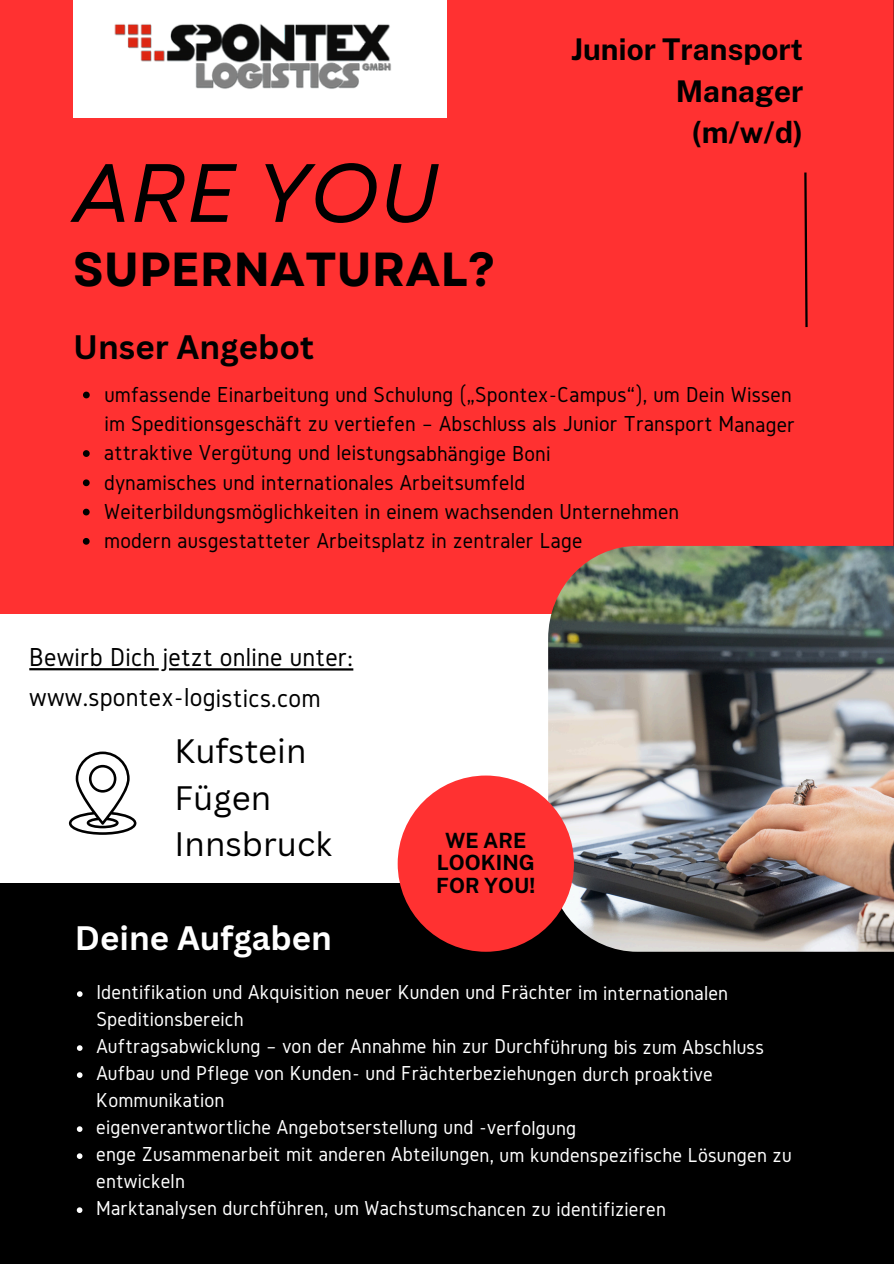
<style>
.page{position:relative;width:894px;height:1264px;background:#fff}
.page>*{position:absolute;margin:0;border:0;box-sizing:border-box;transform-origin:0 0}
.t1{font:italic 82.5px "Garet";color:#000}
.t2{font:700 47.7px "Garet";color:#000}
.t3{font:33px/46.2px "Canva Sans";color:#000}
.t4{font:700 33px "Canva Sans";color:#fff}
.t5{font:700 33px "Canva Sans";color:#000}
.t6{font:700 29.85px/41.7px "Public Sans";color:#000;text-align:right}
.t7{font:27px/40.5px "Gidole";letter-spacing:.01em;color:#000}
.t8{font:22.5px/29.2px "Gidole";letter-spacing:.01em;color:#000}
.t9{font:21px/26.8px "Gidole";letter-spacing:.01em;color:#fff}
.t10{font:700 21px/22.5px "Public Sans";color:#000;text-align:center}
.s1{font-weight:400;color:#000}
</style>
<div class="page">
<div style="left:0;top:0;width:893px;height:1263px;background:#000"></div>
<div style="left:0;top:0;width:893px;height:615px;background:#ff3131"></div>
<svg style="left:802px;top:170px;width:6px;height:159px"></svg>
<div style="left:0;top:615px;width:893px;height:267px;background:#fff"></div>
<img style="left:548px;top:546px;width:345px;height:405px">
<div style="left:397px;top:775px;width:176px;height:176px;background:#ff3131;border-radius:50%"></div>
<div style="left:73px;top:0;width:373px;height:117px;background:#fff"></div>
<img style="left:114px;top:23px;width:277px;height:66px">
<svg style="left:69px;top:751px;width:67px;height:83px"></svg>
<svg style="left:83px;top:391px;width:7px;height:7px"></svg>
<svg style="left:83px;top:450px;width:7px;height:7px"></svg>
<svg style="left:83px;top:479px;width:7px;height:7px"></svg>
<svg style="left:83px;top:508px;width:7px;height:7px"></svg>
<svg style="left:83px;top:538px;width:7px;height:6px"></svg>
<svg style="left:77px;top:991px;width:6px;height:5px"></svg>
<svg style="left:77px;top:1045px;width:5px;height:5px"></svg>
<svg style="left:77px;top:1072px;width:5px;height:5px"></svg>
<svg style="left:77px;top:1126px;width:5px;height:5px"></svg>
<svg style="left:77px;top:1153px;width:5px;height:5px"></svg>
<svg style="left:77px;top:1207px;width:5px;height:5px"></svg>
<hr style="left:29px;top:668px;width:324px;height:2px;background:#000">
<h3 class="t1" style="left:73px;top:134px;width:367px">ARE YOU</h3>
<h3 class="t2" style="left:73px;top:235px;width:424px">SUPERNATURAL?</h3>
<p class="t5" style="left:73px;top:323px;width:242px">Unser Angebot</p>
<p class="t6" style="left:571px;top:28px;width:233px">Junior Transport<br>Manager (m/w/d)</p>
<p class="t8" style="left:104px;top:379px;width:692px">umfassende Einarbeitung und Schulung („Spontex-Campus“), um Dein Wissen im Speditionsgeschäft zu vertiefen – Abschluss als Junior Transport Manager</p>
<p class="t8" style="left:104px;top:438px;width:447px">attraktive Vergütung und leistungsabhängige Boni</p>
<p class="t8" style="left:104px;top:467px;width:422px">dynamisches und internationales Arbeitsumfeld</p>
<p class="t8" style="left:104px;top:496px;width:576px">Weiterbildungsmöglichkeiten in einem wachsenden Unternehmen</p>
<p class="t8" style="left:104px;top:526px;width:479px">modern ausgestatteter Arbeitsplatz in zentraler Lage</p>
<p class="t7" style="left:29px;top:636px;width:325px">Bewirb Dich jetzt online unter: www.spontex-logistics.com</p>
<p class="t3" style="left:174px;top:727px;width:159px">Kufstein<br>Fügen<br>Innsbruck</p>
<p class="t4" style="left:75px;top:914px;width:279px">Deine Aufgaben<span class="s1">n</span></p>
<h1 class="t10" style="left:436px;top:828px;width:100px">WE ARE<br>LOOKING<br>FOR YOU!</h1>
<h5 class="t9" style="left:96px;top:978px;width:633px">Identifikation und Akquisition neuer Kunden und Frächter im internationalen<br>Speditionsbereich</h5>
<p class="t9" style="left:96px;top:1032px;width:669px">Auftragsabwicklung – von der Annahme hin zur Durchführung bis zum Abschluss</p>
<h4 class="t9" style="left:96px;top:1059px;width:617px">Aufbau und Pflege von Kunden- und Frächterbeziehungen durch proaktive<br>Kommunikation</h4>
<h6 class="t9" style="left:96px;top:1113px;width:481px">eigenverantwortliche Angebotserstellung und -verfolgung</h6>
<h4 class="t9" style="left:96px;top:1140px;width:696px">enge Zusammenarbeit mit anderen Abteilungen, um kundenspezifische Lösungen zu entwickeln</h4>
<p class="t9" style="left:96px;top:1194px;width:571px">Marktanalysen durchführen, um Wachstumschancen zu identifizieren</p>
</div>
